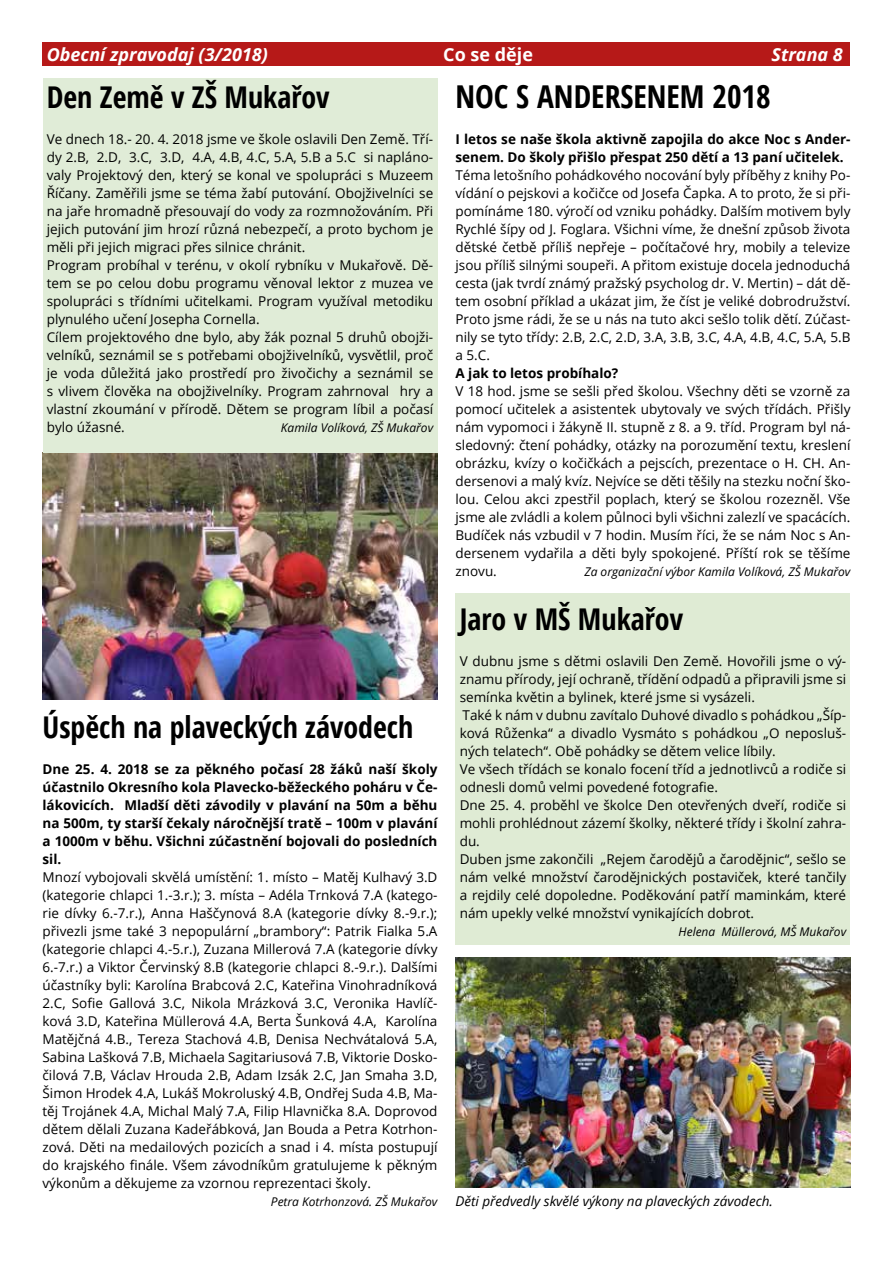
<style>
.page{position:relative;width:893px;height:1263px;background:#fff}
.page>*{position:absolute;margin:0;border:0;box-sizing:border-box;transform-origin:0 0}
.t1{font:700 31.5px "Open Sans Condensed";color:#000}
.t2{font:700 30px "Open Sans Condensed";color:#000}
.t3{font:italic 700 18px "Open Sans";color:#fff}
.t4{font:700 18px "Open Sans";color:#fff}
.t5{font:13.5px/18px "Open Sans";color:#000;text-align:justify}
.t6{font:700 13.5px/18px "Open Sans";color:#000}
.t7{font:italic 13.5px "Open Sans";color:#000}
.t8{font:italic 12px "Open Sans";color:#000}
</style>
<div class="page">
<div style="left:43px;top:43px;width:807px;height:23px;background:#b61918"></div>
<img style="left:43px;top:453px;width:394px;height:246px">
<img style="left:455px;top:958px;width:395px;height:229px">
<div style="left:455px;top:593px;width:395px;height:352px;background:#dfebd4"></div>
<div style="left:43px;top:79px;width:394px;height:374px;background:#e0ecd7"></div>
<h3 class="t3" style="left:47px;top:42px;width:223px">Obecní zpravodaj (3/2018)</h3>
<h3 class="t4" style="left:443px;top:42px;width:91px">Co se děje</h3>
<h3 class="t3" style="left:771px;top:42px;width:73px">Strana 8</h3>
<h1 class="t1" style="left:455px;top:75px;width:317px">NOC S ANDERSENEM 2018</h1>
<p class="t6" style="left:455px;top:130px;width:396px">I letos se naše škola aktivně zapojila do akce Noc s Ander&shy;senem. Do školy přišlo přespat 250 dětí a 13 paní učitelek.</p>
<p class="t5" style="left:455px;top:166px;width:396px">Téma letošního pohádkového nocování byly příběhy z knihy Po&shy;vídání o pejskovi a kočičce od Josefa Čapka. A to proto, že si při&shy;pomínáme 180. výročí od vzniku pohádky. Dalším motivem byly Rychlé šípy od J. Foglara. Všichni víme, že dnešní způsob života dětské četbě příliš nepřeje – počítačové hry, mobily a televize jsou příliš silnými soupeři. A přitom existuje docela jednoduchá cesta (jak tvrdí známý pražský psycholog dr. V. Mertin) – dát dě&shy;tem osobní příklad a ukázat jim, že číst je veliké dobrodružství.<br>Proto jsme rádi, že se u nás na tuto akci sešlo tolik dětí. Zúčast&shy;nily se tyto třídy: 2.B, 2.C, 2.D, 3.A, 3.B, 3.C, 4.A, 4.B, 4.C, 5.A, 5.B a 5.C.</p>
<p class="t6" style="left:455px;top:364px;width:164px">A jak to letos probíhalo?</p>
<p class="t5" style="left:455px;top:382px;width:396px">V 18 hod. jsme se sešli před školou. Všechny děti se vzorně za pomocí učitelek a asistentek ubytovaly ve svých třídách. Přišly nám vypomoci i žákyně II. stupně z 8. a 9. tříd. Program byl ná&shy;sledovný: čtení pohádky, otázky na porozumění textu, kreslení obrázku, kvízy o kočičkách a pejscích, prezentace o H. CH. An&shy;dersenovi a malý kvíz. Nejvíce se děti těšily na stezku noční ško&shy;lou. Celou akci zpestřil poplach, který se školou rozezněl. Vše jsme ale zvládli a kolem půlnoci byli všichni zalezlí ve spacácích.<br>Budíček nás vzbudil v 7 hodin. Musím říci, že se nám Noc s An&shy;dersenem vydařila a děti byly spokojené. Příští rok se těšíme znovu.</p>
<h2 class="t2" style="left:47px;top:76px;width:284px">Den Země v ZŠ Mukařov</h2>
<p class="t5" style="left:47px;top:130px;width:388px;text-align:left">Ve dnech 18.- 20. 4. 2018 jsme ve škole oslavili Den Země. Tří&shy;dy 2.B, 2.D, 3.C, 3.D, 4.A, 4.B, 4.C, 5.A, 5.B a 5.C si napláno&shy;valy Projektový den, který se konal ve spolupráci s Muzeem Říčany. Zaměřili jsme se téma žabí putování. Obojživelníci se na jaře hromadně přesouvají do vody za rozmnožováním. Při jejich putování jim hrozí různá nebezpečí, a proto bychom je měli při jejich migraci přes silnice chránit.<br>Program probíhal v terénu, v okolí rybníku v Mukařově. Dě&shy;tem se po celou dobu programu věnoval lektor z muzea ve spolupráci s třídními učitelkami. Program využíval metodiku plynulého učení Josepha Cornella.<br>Cílem projektového dne bylo, aby žák poznal 5 druhů obojži&shy;velníků, seznámil se s potřebami obojživelníků, vysvětlil, proč je voda důležitá jako prostředí pro živočichy a seznámil se s vlivem člověka na obojživelníky. Program zahrnoval hry a vlastní zkoumání v přírodě. Dětem se program líbil a počasí bylo úžasné.</p>
<p class="t8" style="left:281px;top:419px;width:154px">Kamila Volíková, ZŠ Mukařov</p>
<p class="t8" style="left:584px;top:563px;width:268px">Za organizační výbor Kamila Volíková, ZŠ Mukařov</p>
<h2 class="t2" style="left:43px;top:706px;width:372px">Úspěch na plaveckých závodech</h2>
<p class="t6" style="left:43px;top:760px;width:396px;text-align:justify">Dne 25. 4. 2018 se za pěkného počasí 28 žáků naší školy účastnilo Okresního kola Plavecko-běžeckého poháru v Če&shy;lákovicích. Mladší děti závodily v plavání na 50m a běhu na 500m, ty starší čekaly náročnější tratě – 100m v plavání a 1000m v běhu. Všichni zúčastnění bojovali do posledních sil.</p>
<p class="t5" style="left:43px;top:868px;width:396px">Mnozí vybojovali skvělá umístění: 1. místo – Matěj Kulhavý 3.D (kategorie chlapci 1.-3.r.); 3. místa – Adéla Trnková 7.A (katego&shy;rie dívky 6.-7.r.), Anna Haščynová 8.A (kategorie dívky 8.-9.r.); přivezli jsme také 3 nepopulární „brambory“: Patrik Fialka 5.A (kategorie chlapci 4.-5.r.), Zuzana Millerová 7.A (kategorie dívky 6.-7.r.) a Viktor Červinský 8.B (kategorie chlapci 8.-9.r.). Dalšími účastníky byli: Karolína Brabcová 2.C, Kateřina Vinohradníková 2.C, Sofie Gallová 3.C, Nikola Mrázková 3.C, Veronika Havlíč&shy;ková 3.D, Kateřina Müllerová 4.A, Berta Šunková 4.A, Karolína Matějčná 4.B., Tereza Stachová 4.B, Denisa Nechvátalová 5.A, Sabina Lašková 7.B, Michaela Sagitariusová 7.B, Viktorie Dosko&shy;čilová 7.B, Václav Hrouda 2.B, Adam Izsák 2.C, Jan Smaha 3.D, Šimon Hrodek 4.A, Lukáš Mokroluský 4.B, Ondřej Suda 4.B, Ma&shy;těj Trojánek 4.A, Michal Malý 7.A, Filip Hlavnička 8.A. Doprovod dětem dělali Zuzana Kadeřábková, Jan Bouda a Petra Kotrhon&shy;zová. Děti na medailových pozicích a snad i 4. místa postupují do krajského finále. Všem závodníkům gratulujeme k pěkným výkonům a děkujeme za vzornou reprezentaci školy.</p>
<p class="t8" style="left:271px;top:1193px;width:168px">Petra Kotrhonzová. ZŠ Mukařov</p>
<h2 class="t2" style="left:460px;top:598px;width:225px">Jaro v MŠ Mukařov</h2>
<p class="t5" style="left:460px;top:652px;width:388px;text-align:left">V dubnu jsme s dětmi oslavili Den Země. Hovořili jsme o vý&shy;znamu přírody, její ochraně, třídění odpadů a připravili jsme si semínka květin a bylinek, které jsme si vysázeli.<br>Také k nám v dubnu zavítalo Duhové divadlo s pohádkou „Šíp&shy;ková Růženka“ a divadlo Vysmáto s pohádkou „O neposluš&shy;ných telatech“. Obě pohádky se dětem velice líbily.<br>Ve všech třídách se konalo focení tříd a jednotlivců a rodiče si odnesli domů velmi povedené fotografie.<br>Dne 25. 4. proběhl ve školce Den otevřených dveří, rodiče si mohli prohlédnout zázemí školky, některé třídy i školní zahra&shy;du.<br>Duben jsme zakončili „Rejem čarodějů a čarodějnic“, sešlo se nám velké množství čarodějnických postaviček, které tančily a rejdily celé dopoledne. Poděkování patří maminkám, které nám upekly velké množství vynikajících dobrot.</p>
<p class="t8" style="left:679px;top:923px;width:169px">Helena Müllerová, MŠ Mukařov</p>
<p class="t7" style="left:455px;top:1192px;width:319px">Děti předvedly skvělé výkony na plaveckých závodech.</p>
</div>
